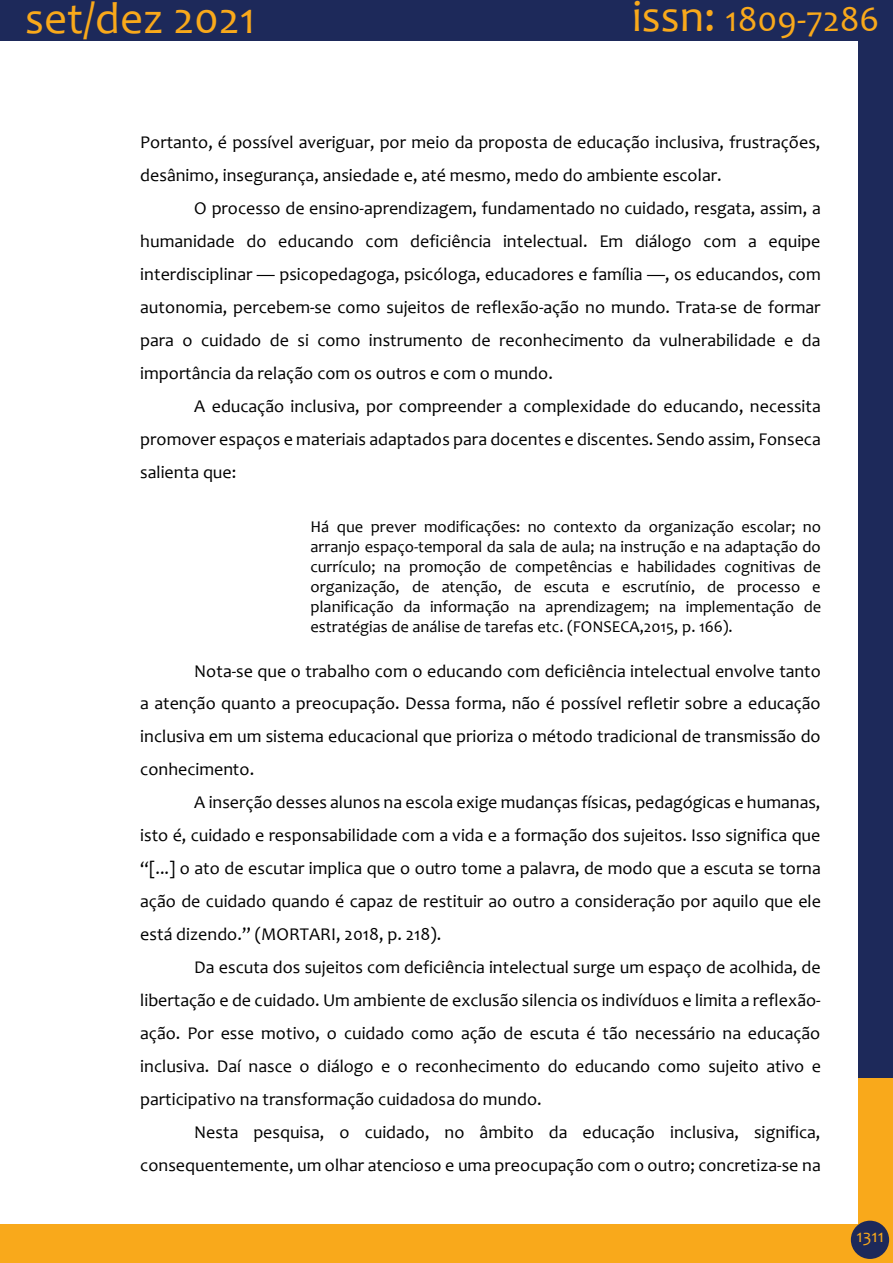
<style>
.page{position:relative;width:893px;height:1263px;background:#fff}
.page>*{position:absolute;margin:0;border:0;box-sizing:border-box;transform-origin:0 0}
.t1{font:45px "Candara";color:#f9a91b}
.t2{font:36px "Candara";color:#f9a91b}
.t3{font:18px "Candara";color:#000}
.t4{font:18px "Candara";color:#f9a91b}
.t5{font:16.5px/20.1px "Candara";color:#000;text-align:justify}
.s1{font-size:45px}
</style>
<div class="page">
<div style="left:858px;top:0;width:34px;height:1079px;background:#1d295a"></div>
<div style="left:0;top:0;width:890px;height:41px;background:#1d295a"></div>
<div style="left:858px;top:1078px;width:35px;height:185px;background:#f9a91b"></div>
<div style="left:0;top:1224px;width:860px;height:39px;background:#f9a91b"></div>
<div style="left:851px;top:1221px;width:38px;height:38px;background:#1d295a;border-radius:50%"></div>
<h1 class="t1" style="left:25px;top:-9px;width:232px">set/dez 2021</h1>
<h2 class="t2" style="left:632px;top:-3px;width:249px"><span class="s1">issn:</span> 1809-7286</h2>
<p class="t3" style="left:140px;top:131px;width:682px">Portanto, é possível averiguar, por meio da proposta de educação inclusiva, frustrações,</p>
<p class="t3" style="left:140px;top:164px;width:583px">desânimo, insegurança, ansiedade e, até mesmo, medo do ambiente escolar.</p>
<p class="t3" style="left:194px;top:197px;width:628px">O processo de ensino-aprendizagem, fundamentado no cuidado, resgata, assim, a</p>
<p class="t3" style="left:140px;top:230px;width:682px">humanidade do educando com deficiência intelectual. Em diálogo com a equipe</p>
<p class="t3" style="left:140px;top:263px;width:682px">interdisciplinar — psicopedagoga, psicóloga, educadores e família —, os educandos, com</p>
<p class="t3" style="left:140px;top:296px;width:682px">autonomia, percebem-se como sujeitos de reflexão-ação no mundo. Trata-se de formar</p>
<p class="t3" style="left:140px;top:329px;width:682px">para o cuidado de si como instrumento de reconhecimento da vulnerabilidade e da</p>
<p class="t3" style="left:140px;top:362px;width:414px">importância da relação com os outros e com o mundo.</p>
<p class="t3" style="left:194px;top:395px;width:628px">A educação inclusiva, por compreender a complexidade do educando, necessita</p>
<p class="t3" style="left:140px;top:428px;width:682px">promover espaços e materiais adaptados para docentes e discentes. Sendo assim, Fonseca</p>
<p class="t3" style="left:140px;top:461px;width:98px">salienta que:</p>
<p class="t5" style="left:310px;top:516px;width:512px">Há que prever modificações: no contexto da organização escolar; no arranjo espaço-temporal da sala de aula; na instrução e na adaptação do currículo; na promoção de competências e habilidades cognitivas de organização, de atenção, de escuta e escrutínio, de processo e planificação da informação na aprendizagem; na implementação de estratégias de análise de tarefas etc. (FONSECA,2015, p. 166).</p>
<p class="t3" style="left:194px;top:659px;width:628px">Nota-se que o trabalho com o educando com deficiência intelectual envolve tanto</p>
<p class="t3" style="left:140px;top:692px;width:682px">a atenção quanto a preocupação. Dessa forma, não é possível refletir sobre a educação</p>
<p class="t3" style="left:140px;top:725px;width:682px">inclusiva em um sistema educacional que prioriza o método tradicional de transmissão do</p>
<p class="t3" style="left:140px;top:758px;width:116px">conhecimento.</p>
<p class="t3" style="left:194px;top:791px;width:628px">A inserção desses alunos na escola exige mudanças físicas, pedagógicas e humanas,</p>
<p class="t3" style="left:140px;top:824px;width:682px">isto é, cuidado e responsabilidade com a vida e a formação dos sujeitos. Isso significa que</p>
<p class="t3" style="left:140px;top:857px;width:682px">“[...] o ato de escutar implica que o outro tome a palavra, de modo que a escuta se torna</p>
<p class="t3" style="left:140px;top:890px;width:682px">ação de cuidado quando é capaz de restituir ao outro a consideração por aquilo que ele</p>
<p class="t3" style="left:140px;top:923px;width:302px">está dizendo.” (MORTARI, 2018, p. 218).</p>
<p class="t3" style="left:194px;top:956px;width:628px">Da escuta dos sujeitos com deficiência intelectual surge um espaço de acolhida, de</p>
<p class="t3" style="left:140px;top:989px;width:682px">libertação e de cuidado. Um ambiente de exclusão silencia os indivíduos e limita a reflexão-</p>
<p class="t3" style="left:140px;top:1022px;width:681px">ação. Por esse motivo, o cuidado como ação de escuta é tão necessário na educação</p>
<p class="t3" style="left:140px;top:1055px;width:682px">inclusiva. Daí nasce o diálogo e o reconhecimento do educando como sujeito ativo e</p>
<p class="t3" style="left:140px;top:1088px;width:403px">participativo na transformação cuidadosa do mundo.</p>
<p class="t3" style="left:194px;top:1121px;width:628px">Nesta pesquisa, o cuidado, no âmbito da educação inclusiva, significa,</p>
<p class="t3" style="left:140px;top:1154px;width:682px">consequentemente, um olhar atencioso e uma preocupação com o outro; concretiza-se na</p>
<p class="t4" style="left:856px;top:1224px;width:29px">1311</p>
</div>
